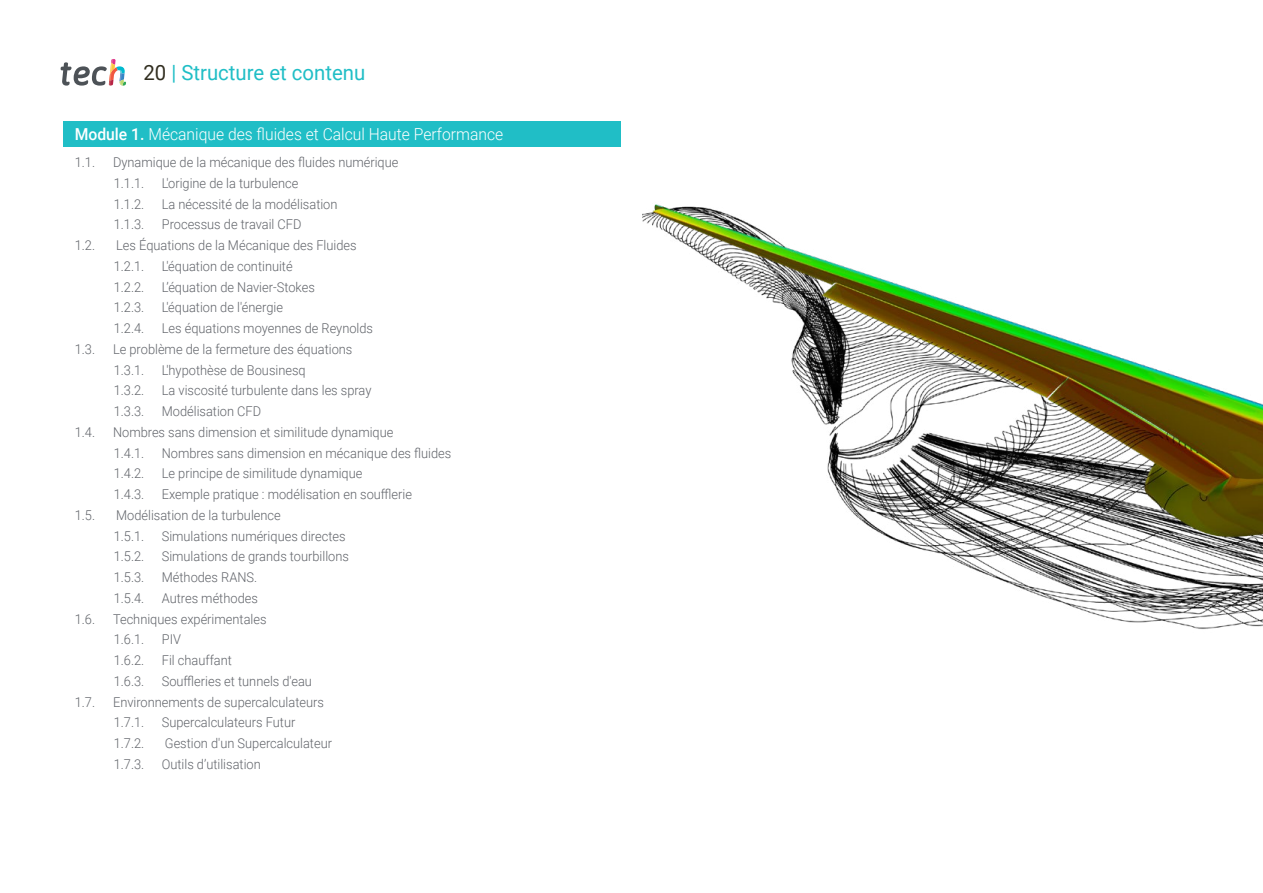
<style>
.page{position:relative;width:1263px;height:893px;background:#fff}
.page>*{position:absolute;margin:0;border:0;box-sizing:border-box;transform-origin:0 0}
.t1{font:21px "Roboto";color:#20bec6}
.t2{font:300 16.5px "Roboto";color:#fff;scale:.95 1}
.t3{font:300 13.5px/20.7px "Roboto";color:#61646a;scale:.95 1}
.s1{color:#312e20}
.s2{font-weight:500}
</style>
<div class="page">
<div style="left:64px;top:121px;width:557px;height:25px;background:#20bec6"></div>
<svg style="left:61px;top:59px;width:65px;height:27px"></svg>
<img style="left:642px;top:204px;width:621px;height:425px">
<h1 class="t1" style="left:144px;top:57px;width:223px"><span class="s1">20</span> | Structure et contenu</h1>
<p class="t2" style="left:75px;top:123px;width:452px"><span class="s2">Module 1.</span> Mécanique des fluides et Calcul Haute Performance</p>
<p class="t3" style="left:75px;top:151px;width:23px">1.1.</p>
<p class="t3" style="left:113px;top:151px;width:302px">Dynamique de la mécanique des fluides numérique<br>1.1.1.</p>
<p class="t3" style="left:162px;top:172px;width:145px">L'origine de la turbulence</p>
<p class="t3" style="left:114px;top:193px;width:34px">1.1.2.</p>
<p class="t3" style="left:162px;top:193px;width:186px">La nécessité de la modélisation</p>
<p class="t3" style="left:114px;top:214px;width:34px">1.1.3.</p>
<p class="t3" style="left:162px;top:214px;width:149px">Processus de travail CFD</p>
<p class="t3" style="left:75px;top:234px;width:23px">1.2.</p>
<p class="t3" style="left:114px;top:234px;width:257px">Les Équations de la Mécanique des Fluides<br>1.2.1.</p>
<p class="t3" style="left:162px;top:255px;width:139px">L'équation de continuité</p>
<p class="t3" style="left:114px;top:276px;width:34px">1.2.2.</p>
<p class="t3" style="left:162px;top:276px;width:163px">L’équation de Navier-Stokes</p>
<p class="t3" style="left:114px;top:297px;width:34px">1.2.3.</p>
<p class="t3" style="left:162px;top:297px;width:129px">L'équation de l'énergie</p>
<p class="t3" style="left:114px;top:317px;width:34px">1.2.4.</p>
<p class="t3" style="left:162px;top:317px;width:224px">Les équations moyennes de Reynolds</p>
<p class="t3" style="left:75px;top:338px;width:23px">1.3.</p>
<p class="t3" style="left:113px;top:338px;width:253px">Le problème de la fermeture des équations<br>1.3.1.</p>
<p class="t3" style="left:162px;top:359px;width:153px">L'hypothèse de Bousinesq</p>
<p class="t3" style="left:114px;top:380px;width:34px">1.3.2.</p>
<p class="t3" style="left:162px;top:380px;width:222px">La viscosité turbulente dans les spray</p>
<p class="t3" style="left:114px;top:400px;width:34px">1.3.3.</p>
<p class="t3" style="left:162px;top:400px;width:106px">Modélisation CFD</p>
<p class="t3" style="left:75px;top:421px;width:23px">1.4.</p>
<p class="t3" style="left:113px;top:421px;width:297px">Nombres sans dimension et similitude dynamique<br>1.4.1.</p>
<p class="t3" style="left:162px;top:442px;width:306px">Nombres sans dimension en mécanique des fluides</p>
<p class="t3" style="left:114px;top:463px;width:34px">1.4.2.</p>
<p class="t3" style="left:162px;top:463px;width:213px">Le principe de similitude dynamique</p>
<p class="t3" style="left:114px;top:483px;width:34px">1.4.3.</p>
<p class="t3" style="left:162px;top:483px;width:265px">Exemple pratique : modélisation en soufflerie</p>
<p class="t3" style="left:75px;top:504px;width:23px">1.5.</p>
<p class="t3" style="left:114px;top:504px;width:177px">Modélisation de la turbulence<br>1.5.1.</p>
<p class="t3" style="left:162px;top:525px;width:195px">Simulations numériques directes</p>
<p class="t3" style="left:114px;top:546px;width:34px">1.5.2.</p>
<p class="t3" style="left:162px;top:546px;width:198px">Simulations de grands tourbillons</p>
<p class="t3" style="left:114px;top:566px;width:34px">1.5.3.</p>
<p class="t3" style="left:162px;top:566px;width:102px">Méthodes RANS.</p>
<p class="t3" style="left:114px;top:587px;width:34px">1.5.4.</p>
<p class="t3" style="left:162px;top:587px;width:103px">Autres méthodes</p>
<p class="t3" style="left:75px;top:608px;width:23px">1.6.</p>
<p class="t3" style="left:113px;top:608px;width:163px">Techniques expérimentales<br>1.6.1.</p>
<p class="t3" style="left:162px;top:629px;width:22px">PIV</p>
<p class="t3" style="left:114px;top:649px;width:34px">1.6.2.</p>
<p class="t3" style="left:162px;top:649px;width:75px">Fil chauffant</p>
<p class="t3" style="left:114px;top:670px;width:34px">1.6.3.</p>
<p class="t3" style="left:162px;top:670px;width:160px">Souffleries et tunnels d'eau</p>
<p class="t3" style="left:75px;top:691px;width:23px">1.7.</p>
<p class="t3" style="left:113px;top:691px;width:224px">Environnements de supercalculateurs<br>1.7.1.</p>
<p class="t3" style="left:162px;top:712px;width:142px">Supercalculateurs Futur</p>
<p class="t3" style="left:114px;top:732px;width:34px">1.7.2.</p>
<p class="t3" style="left:165px;top:732px;width:177px">Gestion d'un Supercalculateur</p>
<p class="t3" style="left:114px;top:753px;width:34px">1.7.3.</p>
<p class="t3" style="left:162px;top:753px;width:106px">Outils d’utilisation</p>
</div>
